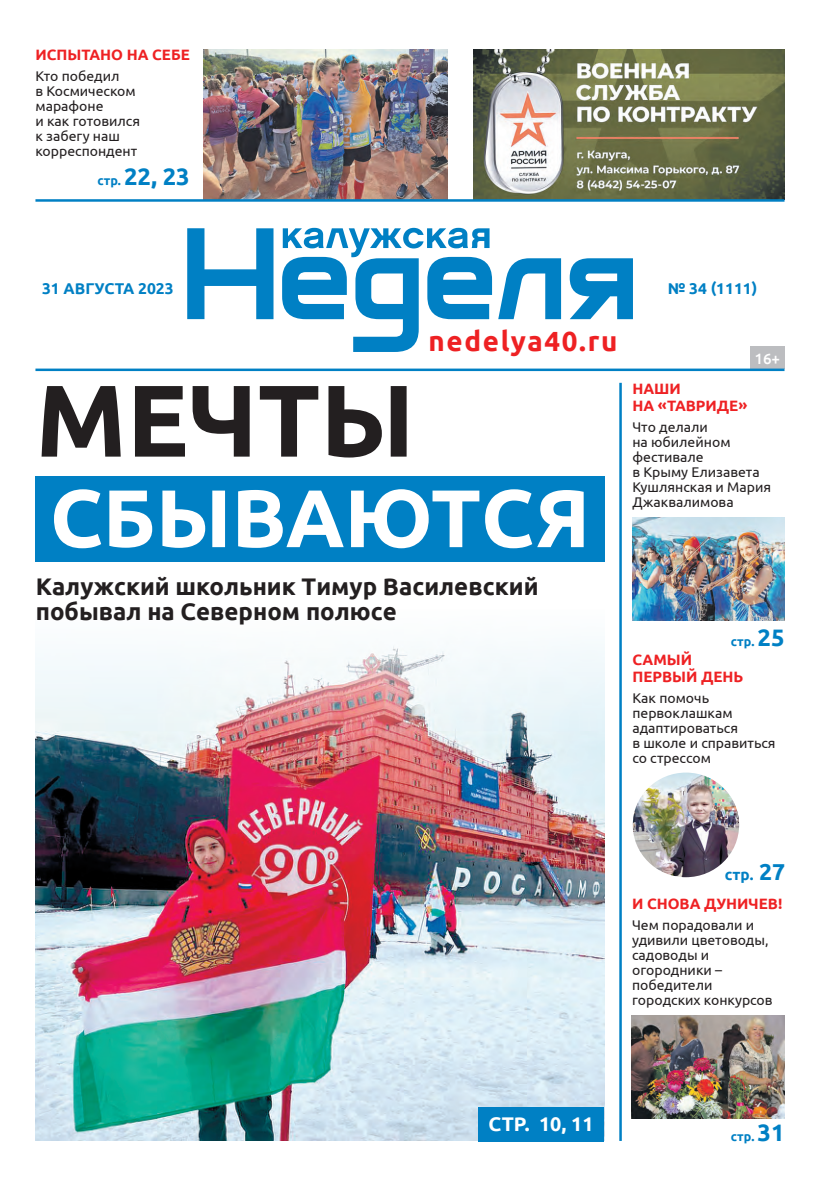
<style>
.page{position:relative;width:820px;height:1191px;background:#fff}
.page>*{position:absolute;margin:0;border:0;box-sizing:border-box;transform-origin:0 0}
._03_ГЛАВНЫЙ_ЗАГОЛОВО{font:700 101.8px "Ubuntu";color:#231f20}
._01_Заголовок_анонс{font:700 81.6px "Ubuntu";color:#fff}
.t1{font:700 27.7px "Ubuntu";letter-spacing:.06em;color:#ee2123}
._04_Подзаголовок{font:700 24px/25px "Ubuntu";color:#231f20}
.t2{font:700 23.8px "Ubuntu";color:#0080c4}
._01_Заголовок_анонс-2{font:700 19.8px "Ubuntu";color:#fff}
.t3{font:700 15.6px "Ubuntu";color:#0080c4}
._02_Подзаголовок_ано{font:700 15.3px "Ubuntu";color:#0080c4}
._01_Заголовок_анонс-3{font:700 15px/17px "Ubuntu";color:#ee2123}
.t4{font:500 15px "Ubuntu";color:#fff}
._02_Подзаголовок_ано-2{font:14px/15px "Ubuntu";color:#231f20}
.t5{font:700 12.6px "Ubuntu";color:#0080c4}
.s1{font-size:12.6px}
.s2{font-size:23.8px}
.s3{font-size:23px}
</style>
<div class="page">
<img style="left:35px;top:646px;width:569px;height:494px">
<img style="left:632px;top:517px;width:152px;height:104px">
<img style="left:203px;top:50px;width:244px;height:149px">
<img style="left:473px;top:50px;width:311px;height:149px">
<hr style="left:619px;top:383px;width:2px;height:758px;background:#0080c4">
<hr style="left:35px;top:199px;width:749px;height:3px;background:#0080c4">
<div style="left:749px;top:347px;width:35px;height:22px;background:#bcbdc0"></div>
<hr style="left:35px;top:368px;width:749px;height:3px;background:#0080c4">
<svg style="left:187px;top:228px;width:86px;height:91px"></svg>
<svg style="left:569px;top:258px;width:63px;height:61px"></svg>
<svg style="left:498px;top:258px;width:63px;height:61px"></svg>
<svg style="left:282px;top:228px;width:210px;height:124px"></svg>
<div style="left:478px;top:1107px;width:125px;height:34px;background:#0080c4"></div>
<div style="left:35px;top:476px;width:569px;height:85px;background:#0080c4"></div>
<img style="left:632px;top:772px;width:106px;height:105px">
<img style="left:631px;top:1015px;width:153px;height:103px">
<p class="_01_Заголовок_анонс-3" style="left:35px;top:46px;width:156px">ИСПЫТАНО НА СЕБЕ</p>
<p class="_02_Подзаголовок_ано-2" style="left:35px;top:68px;width:106px">Кто победил<br>в Космическом марафоне<br>и как готовился к забегу наш корреспондент</p>
<p class="t2" style="left:97px;top:162px;width:94px"><span class="s1">стр.</span> 22, 23</p>
<p class="t3" style="left:42px;top:279px;width:133px">31 АВГУСТА 2023</p>
<p class="t3" style="left:667px;top:279px;width:91px">№ 34 (1111)</p>
<p class="t1" style="left:428px;top:324px;width:190px">nedelya40.ru</p>
<p class="t4" style="left:754px;top:349px;width:27px">16+</p>
<p class="_03_ГЛАВНЫЙ_ЗАГОЛОВО" style="left:35px;top:359px;width:380px">МЕЧТЫ</p>
<p class="_01_Заголовок_анонс-3" style="left:632px;top:380px;width:116px">НАШИ<br>НА «ТАВРИДЕ»</p>
<p class="_02_Подзаголовок_ано-2" style="left:632px;top:419px;width:140px">Что делали<br>на юбилейном фестивале<br>в Крыму Елизавета<br>Кушлянская и Мария<br>Джаквалимова</p>
<p class="_01_Заголовок_анонс" style="left:50px;top:468px;width:541px">СБЫВАЮТСЯ</p>
<p class="_04_Подзаголовок" style="left:36px;top:574px;width:504px">Калужский школьник Тимур Василевский побывал на Северном полюсе</p>
<p class="t5" style="left:730px;top:634px;width:55px">стр. <span class="s2">25</span></p>
<p class="_01_Заголовок_анонс-3" style="left:632px;top:651px;width:112px">САМЫЙ<br>ПЕРВЫЙ ДЕНЬ</p>
<p class="_02_Подзаголовок_ано-2" style="left:632px;top:690px;width:145px">Как помочь первоклашкам адаптироваться<br>в школе и справиться со стрессом</p>
<p class="_02_Подзаголовок_ано" style="left:724px;top:865px;width:62px">стр. <span class="s3">27</span></p>
<p class="_01_Заголовок_анонс-3" style="left:631px;top:894px;width:152px">И СНОВА ДУНИЧЕВ!</p>
<p class="_02_Подзаголовок_ано-2" style="left:631px;top:916px;width:142px">Чем порадовали и удивили цветоводы, садоводы и огородники – победители городских конкурсов</p>
<p class="_01_Заголовок_анонс-2" style="left:488px;top:1112px;width:106px">СТР. 10, 11</p>
<p class="t5" style="left:730px;top:1128px;width:55px">стр. <span class="s2">31</span></p>
</div>
